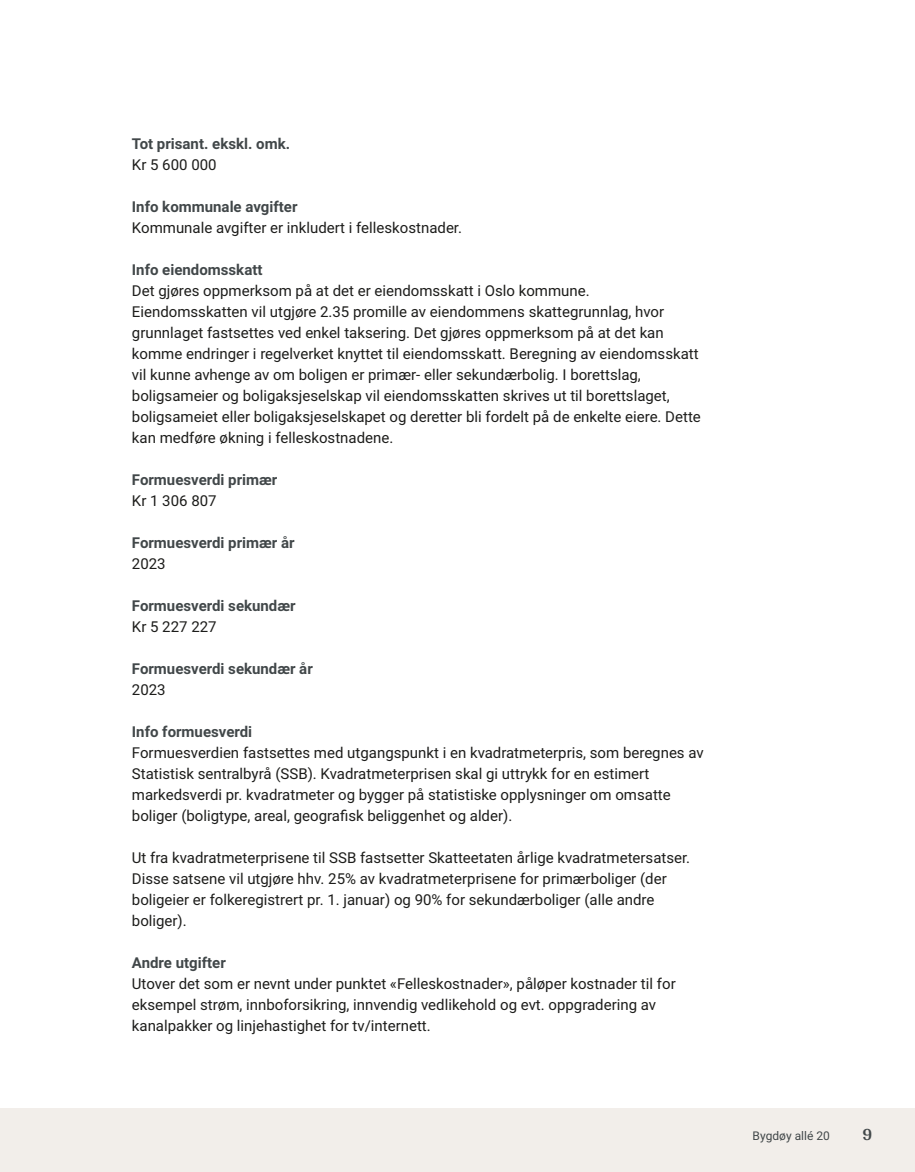
<style>
.page{position:relative;width:915px;height:1172px;background:#fff}
.page>*{position:absolute;margin:0;border:0;box-sizing:border-box;transform-origin:0 0}
.t1{font:700 18px "Arya";color:#414749}
.t2{font:15px/21px "Roboto Vitec";color:#1d1d1b}
.t3{font:700 15px "Roboto Vitec";color:#414749}
.t4{font:12px "Roboto Vitec";color:#414749}
</style>
<div class="page">
<div style="left:0;top:1108px;width:914px;height:64px;background:#f2eeea"></div>
<p class="t3" style="left:132px;top:133px;width:160px">Tot prisant. ekskl. omk.</p>
<p class="t2" style="left:132px;top:153px;width:86px">Kr 5 600 000</p>
<p class="t3" style="left:132px;top:196px;width:167px">Info kommunale avgifter</p>
<p class="t2" style="left:132px;top:216px;width:331px">Kommunale avgifter er inkludert i felleskostnader.</p>
<p class="t3" style="left:132px;top:259px;width:132px">Info eiendomsskatt</p>
<p class="t2" style="left:132px;top:279px;width:570px">Det gjøres oppmerksom på at det er eiendomsskatt i Oslo kommune.<br>Eiendomsskatten vil utgjøre 2.35 promille av eiendommens skattegrunnlag, hvor grunnlaget fastsettes ved enkel taksering. Det gjøres oppmerksom på at det kan komme endringer i regelverket knyttet til eiendomsskatt. Beregning av eiendomsskatt vil kunne avhenge av om boligen er primær‑ eller sekundærbolig. I borettslag, boligsameier og boligaksjeselskap vil eiendomsskatten skrives ut til borettslaget, boligsameiet eller boligaksjeselskapet og deretter bli fordelt på de enkelte eiere. Dette kan medføre økning i felleskostnadene.</p>
<p class="t3" style="left:132px;top:469px;width:147px">Formuesverdi primær</p>
<p class="t2" style="left:132px;top:489px;width:86px">Kr 1 306 807</p>
<p class="t3" style="left:132px;top:532px;width:164px">Formuesverdi primær år</p>
<p class="t2" style="left:132px;top:552px;width:35px">2023</p>
<p class="t3" style="left:132px;top:595px;width:165px">Formuesverdi sekundær</p>
<p class="t2" style="left:132px;top:615px;width:86px">Kr 5 227 227</p>
<p class="t3" style="left:132px;top:658px;width:182px">Formuesverdi sekundær år</p>
<p class="t2" style="left:132px;top:678px;width:35px">2023</p>
<p class="t3" style="left:132px;top:721px;width:122px">Info formuesverdi</p>
<p class="t2" style="left:132px;top:741px;width:573px">Formuesverdien fastsettes med utgangspunkt i en kvadratmeterpris, som beregnes av Statistisk sentralbyrå (SSB). Kvadratmeterprisen skal gi uttrykk for en estimert markedsverdi pr. kvadratmeter og bygger på statistiske opplysninger om omsatte boliger (boligtype, areal, geografisk beliggenhet og alder).</p>
<p class="t2" style="left:132px;top:846px;width:559px">Ut fra kvadratmeterprisene til SSB fastsetter Skatteetaten årlige kvadratmetersatser.<br>Disse satsene vil utgjøre hhv. 25% av kvadratmeterprisene for primærboliger (der boligeier er folkeregistrert pr. 1. januar) og 90% for sekundærboliger (alle andre boliger).</p>
<p class="t3" style="left:132px;top:952px;width:95px">Andre utgifter</p>
<p class="t2" style="left:132px;top:972px;width:545px">Utover det som er nevnt under punktet «Felleskostnader», påløper kostnader til for eksempel strøm, innboforsikring, innvendig vedlikehold og evt. oppgradering av kanalpakker og linjehastighet for tv/internett.</p>
<p class="t4" style="left:752px;top:1127px;width:79px">Bygdøy allé 20</p>
<p class="t1" style="left:862px;top:1123px;width:11px">9</p>
</div>
